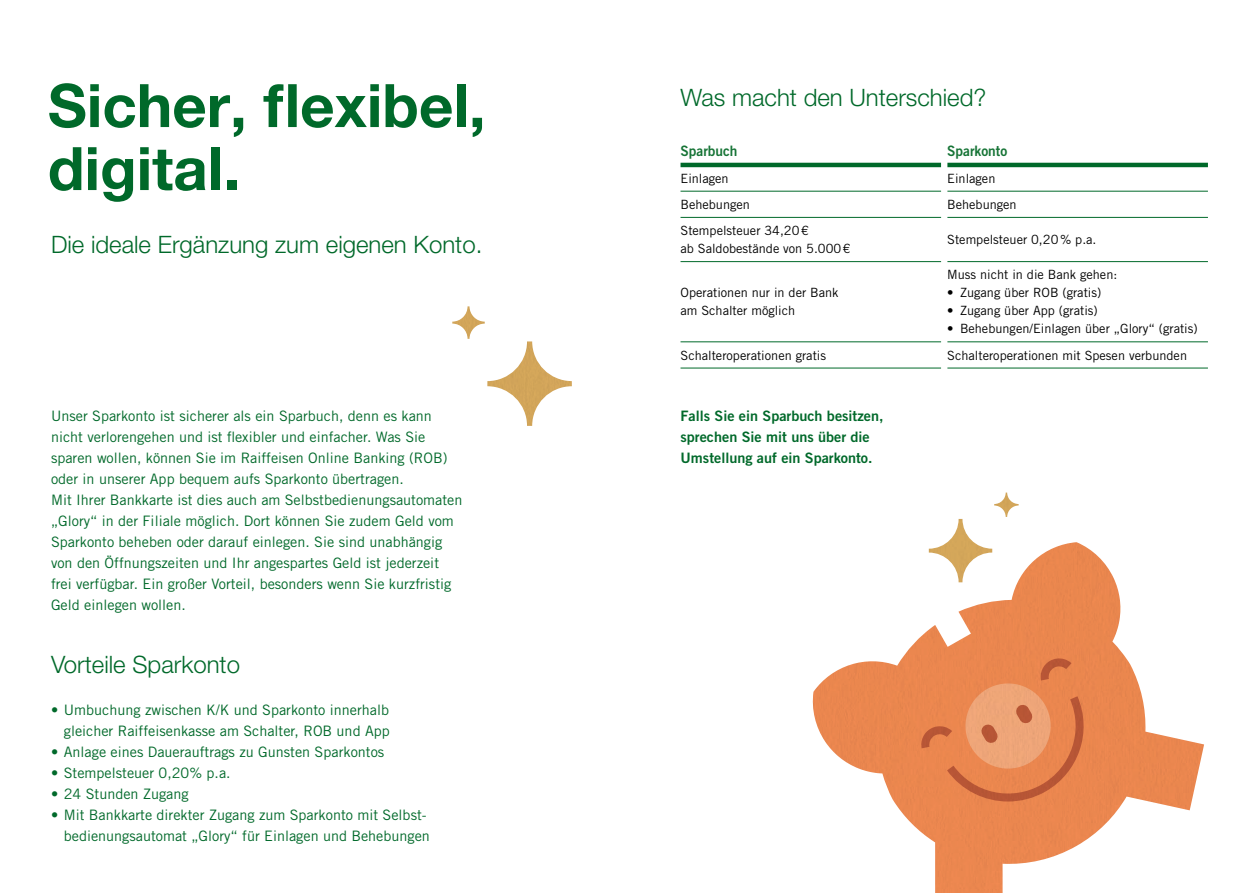
<style>
.page{position:relative;width:1259px;height:893px;background:#fff}
.page>*{position:absolute;margin:0;border:0;box-sizing:border-box;transform-origin:0 0}
.t1{font:700 60px/63px "Helvetica Neue LT Pro";color:#00692a}
.t2{font:300 24px "Helvetica Neue LT Pro";color:#00692a}
.t3{font:14.4px/21px "Trade Gothic LT Std";color:#00692a;text-align:right}
.t4{font:14.4px/21px "Trade Gothic LT Std Bd 2";color:#00692a}
.t5{font:14.4px "Trade Gothic LT Std Bd 2";color:#167436;scale:.95 1}
.t6{font:12.75px/18px "Trade Gothic LT Std";color:#000}
</style>
<div class="page">
<hr style="left:680px;top:163px;width:261px;height:4px;background:#00692a">
<hr style="left:947px;top:163px;width:261px;height:4px;background:#00692a">
<hr style="left:680px;top:191px;width:261px;height:1px;background:#00692a">
<hr style="left:947px;top:191px;width:261px;height:1px;background:#00692a">
<hr style="left:680px;top:217px;width:261px;height:1px;background:#00692a">
<hr style="left:947px;top:217px;width:261px;height:1px;background:#00692a">
<hr style="left:680px;top:261px;width:261px;height:1px;background:#00692a">
<hr style="left:947px;top:261px;width:261px;height:1px;background:#00692a">
<hr style="left:680px;top:341px;width:261px;height:1px;background:#00692a">
<hr style="left:947px;top:341px;width:261px;height:1px;background:#00692a">
<hr style="left:680px;top:368px;width:261px;height:1px;background:#00692a">
<hr style="left:947px;top:368px;width:261px;height:1px;background:#00692a">
<img style="left:452px;top:306px;width:120px;height:120px">
<img style="left:812px;top:493px;width:392px;height:400px">
<h1 class="t1" style="left:48px;top:73px;width:439px">Sicher, flexibel, digital.</h1>
<h2 class="t2" style="left:51px;top:230px;width:433px">Die ideale Ergänzung zum eigenen Konto.</h2>
<p class="t3" style="left:51px;top:405px;width:413px;text-align:left">Unser Sparkonto ist sicherer als ein Sparbuch, denn es kann nicht verlorengehen und ist flexibler und einfacher. Was Sie sparen wollen, können Sie im Raiffeisen Online Banking (ROB) oder in unserer App bequem aufs Sparkonto übertragen.<br>Mit Ihrer Bankkarte ist dies auch am Selbstbedienungsautomaten „Glory“ in der Filiale möglich. Dort können Sie zudem Geld vom Sparkonto beheben oder darauf einlegen. Sie sind unabhängig von den Öffnungszeiten und Ihr angespartes Geld ist jederzeit frei verfügbar. Ein großer Vorteil, besonders wenn Sie kurzfristig Geld einlegen wollen.</p>
<h2 class="t2" style="left:51px;top:650px;width:190px">Vorteile Sparkonto</h2>
<p class="t3" style="left:51px;top:699px;width:340px">• Umbuchung zwischen K/K und Sparkonto innerhalb gleicher Raiffeisenkasse am Schalter, ROB und App</p>
<p class="t3" style="left:51px;top:741px;width:335px">• Anlage eines Dauerauftrags zu Gunsten Sparkontos</p>
<p class="t3" style="left:51px;top:762px;width:181px">• Stempelsteuer 0,20% p.a.</p>
<p class="t3" style="left:51px;top:783px;width:139px">• 24 Stunden Zugang</p>
<p class="t3" style="left:51px;top:804px;width:380px">• Mit Bankkarte direkter Zugang zum Sparkonto mit Selbst&shy;bedienungsautomat „Glory“ für Einlagen und Behebungen</p>
<h2 class="t2" style="left:680px;top:83px;width:307px">Was macht den Unterschied?</h2>
<p class="t5" style="left:680px;top:142px;width:62px">Sparbuch</p>
<p class="t5" style="left:947px;top:142px;width:65px">Sparkonto</p>
<p class="t6" style="left:680px;top:169px;width:50px">Einlagen</p>
<p class="t6" style="left:947px;top:169px;width:50px">Einlagen</p>
<p class="t6" style="left:680px;top:195px;width:71px">Behebungen</p>
<p class="t6" style="left:947px;top:195px;width:71px">Behebungen</p>
<p class="t6" style="left:680px;top:221px;width:172px">Stempelsteuer 34,20€<br>ab Saldobestände von 5.000€</p>
<p class="t6" style="left:947px;top:230px;width:151px">Stempelsteuer 0,20% p.a.</p>
<p class="t6" style="left:680px;top:284px;width:159px">Operationen nur in der Bank am Schalter möglich</p>
<p class="t6" style="left:947px;top:266px;width:171px">Muss nicht in die Bank gehen:</p>
<p class="t6" style="left:947px;top:284px;width:156px">• Zugang über ROB (gratis)</p>
<p class="t6" style="left:947px;top:302px;width:152px">• Zugang über App (gratis)</p>
<p class="t6" style="left:947px;top:320px;width:252px">• Behebungen/Einlagen über „Glory“ (gratis)</p>
<p class="t6" style="left:680px;top:346px;width:147px">Schalteroperationen gratis</p>
<p class="t6" style="left:947px;top:346px;width:241px">Schalteroperationen mit Spesen verbunden</p>
<p class="t4" style="left:680px;top:405px;width:204px">Falls Sie ein Sparbuch besitzen, sprechen Sie mit uns über die<br>Umstellung auf ein Sparkonto.</p>
</div>
